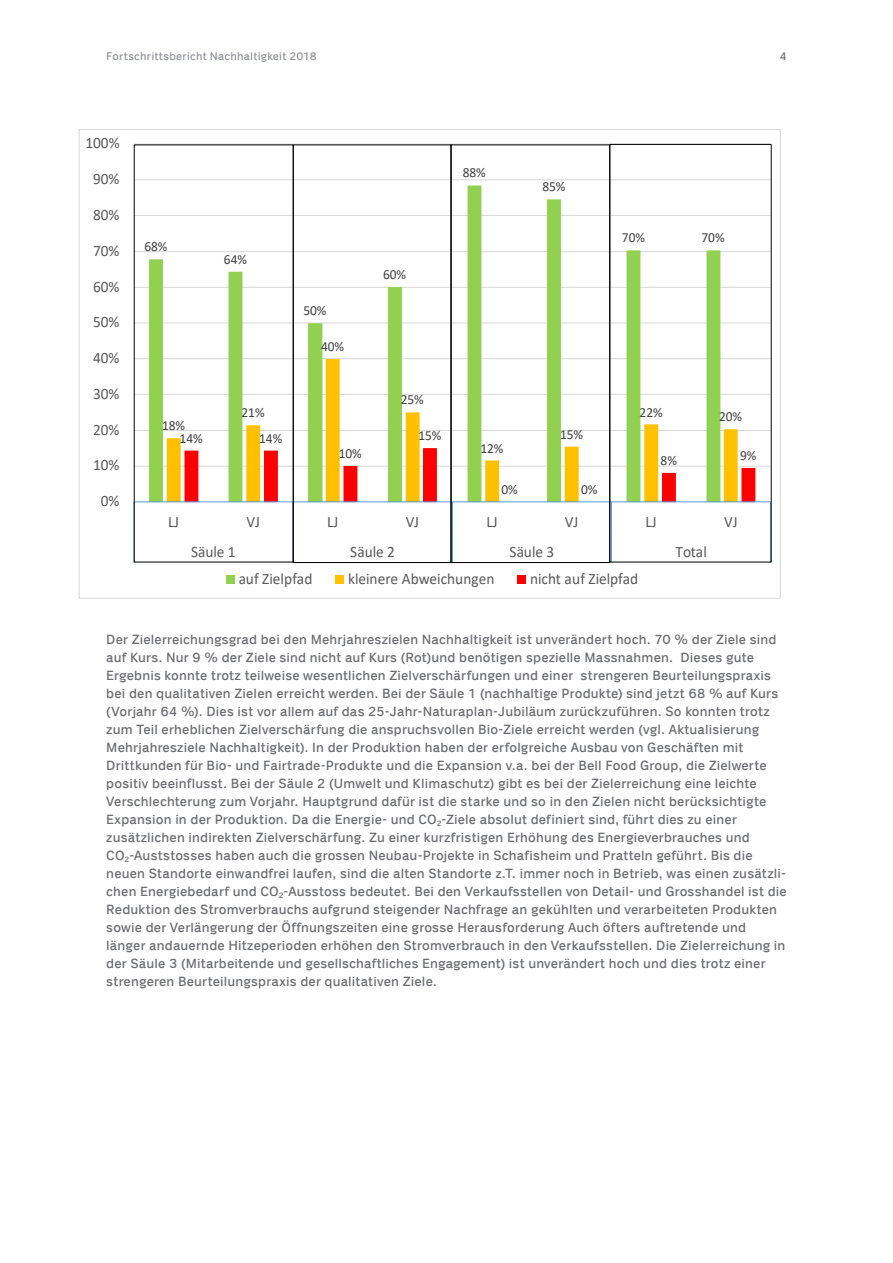
<style>
.page{position:relative;width:893px;height:1263px;background:#fff}
.page>*{position:absolute;margin:0;border:0;box-sizing:border-box;transform-origin:0 0}
.t1{font:15.9px "Calibri";letter-spacing:-.005em;color:#595959}
.t2{font:13.8px "Calibri";letter-spacing:-.005em;color:#404040}
.t3{font:13.5px/18px "Coop";letter-spacing:.01em;color:#6d6e71}
.t4{font:11.25px "Coop";letter-spacing:.02em;color:#939598}
.t5{font:11.25px "Coop";color:#6d6e71}
</style>
<div class="page">
<hr style="left:134px;top:466px;width:636px;height:1px;background:#d9d9d9">
<hr style="left:134px;top:430px;width:636px;height:1px;background:#d9d9d9">
<hr style="left:134px;top:394px;width:636px;height:1px;background:#d9d9d9">
<hr style="left:134px;top:358px;width:636px;height:1px;background:#d9d9d9">
<hr style="left:134px;top:323px;width:636px;height:1px;background:#d9d9d9">
<hr style="left:134px;top:287px;width:636px;height:1px;background:#d9d9d9">
<hr style="left:134px;top:251px;width:636px;height:1px;background:#d9d9d9">
<hr style="left:134px;top:215px;width:636px;height:1px;background:#d9d9d9">
<hr style="left:134px;top:180px;width:636px;height:1px;background:#d9d9d9">
<svg style="left:149px;top:185px;width:571px;height:317px"></svg>
<svg style="left:167px;top:359px;width:571px;height:143px"></svg>
<svg style="left:184px;top:448px;width:571px;height:54px"></svg>
<hr style="left:134px;top:502px;width:636px;height:1px;background:#5b9bd5">
<hr style="left:452px;top:502px;width:1px;height:30px;background:#5b9bd5">
<hr style="left:611px;top:502px;width:1px;height:30px;background:#5b9bd5">
<hr style="left:452px;top:532px;width:1px;height:30px;background:#5b9bd5">
<hr style="left:611px;top:532px;width:1px;height:30px;background:#5b9bd5">
<div style="left:227px;top:575px;width:8px;height:9px;background:#92d050"></div>
<div style="left:336px;top:575px;width:8px;height:9px;background:#ffc000"></div>
<div style="left:518px;top:575px;width:8px;height:9px;background:#f00"></div>
<div style="left:134px;top:144px;width:160px;height:418px;border:1px solid #000"></div>
<div style="left:450px;top:144px;width:160px;height:419px;border:1px solid #000"></div>
<div style="left:609px;top:144px;width:163px;height:418px;border:1px solid #000"></div>
<p class="t4" style="left:106px;top:50px;width:212px">Fortschrittsbericht Nachhaltigkeit 2018</p>
<p class="t5" style="left:780px;top:50px;width:8px">4</p>
<p class="t1" style="left:85px;top:132px;width:36px">100%</p>
<p class="t1" style="left:93px;top:168px;width:28px">90%</p>
<p class="t1" style="left:93px;top:204px;width:28px">80%</p>
<p class="t1" style="left:93px;top:239px;width:28px">70%</p>
<p class="t1" style="left:93px;top:275px;width:28px">60%</p>
<p class="t1" style="left:93px;top:311px;width:28px">50%</p>
<p class="t1" style="left:93px;top:347px;width:28px">40%</p>
<p class="t1" style="left:93px;top:383px;width:28px">30%</p>
<p class="t1" style="left:93px;top:418px;width:28px">20%</p>
<p class="t1" style="left:93px;top:454px;width:28px">10%</p>
<p class="t1" style="left:101px;top:490px;width:20px">0%</p>
<p class="t2" style="left:144px;top:237px;width:24px">68%</p>
<p class="t2" style="left:224px;top:250px;width:24px">64%</p>
<p class="t2" style="left:304px;top:301px;width:24px">50%</p>
<p class="t2" style="left:321px;top:337px;width:24px">40%</p>
<p class="t2" style="left:162px;top:416px;width:24px">18%</p>
<p class="t2" style="left:242px;top:403px;width:24px">21%</p>
<p class="t2" style="left:180px;top:429px;width:24px">14%</p>
<p class="t2" style="left:259px;top:429px;width:24px">14%</p>
<p class="t2" style="left:339px;top:444px;width:24px">10%</p>
<p class="t2" style="left:383px;top:265px;width:24px">60%</p>
<p class="t2" style="left:463px;top:163px;width:24px">88%</p>
<p class="t2" style="left:542px;top:177px;width:24px">85%</p>
<p class="t2" style="left:401px;top:390px;width:24px">25%</p>
<p class="t2" style="left:418px;top:426px;width:24px">15%</p>
<p class="t2" style="left:480px;top:438px;width:24px">12%</p>
<p class="t2" style="left:560px;top:425px;width:24px">15%</p>
<p class="t2" style="left:501px;top:480px;width:18px">0%</p>
<p class="t2" style="left:581px;top:480px;width:18px">0%</p>
<p class="t2" style="left:622px;top:228px;width:24px">70%</p>
<p class="t2" style="left:702px;top:228px;width:24px">70%</p>
<p class="t2" style="left:640px;top:402px;width:24px">22%</p>
<p class="t2" style="left:661px;top:451px;width:18px">8%</p>
<p class="t2" style="left:719px;top:407px;width:24px">20%</p>
<p class="t2" style="left:740px;top:446px;width:18px">9%</p>
<p class="t1" style="left:168px;top:510px;width:13px">LJ</p>
<p class="t1" style="left:246px;top:510px;width:15px">VJ</p>
<p class="t1" style="left:327px;top:510px;width:13px">LJ</p>
<p class="t1" style="left:406px;top:510px;width:15px">VJ</p>
<p class="t1" style="left:486px;top:510px;width:13px">LJ</p>
<p class="t1" style="left:565px;top:510px;width:15px">VJ</p>
<p class="t1" style="left:646px;top:510px;width:13px">LJ</p>
<p class="t1" style="left:724px;top:510px;width:15px">VJ</p>
<p class="t1" style="left:191px;top:541px;width:46px">Säule 1</p>
<p class="t1" style="left:350px;top:541px;width:46px">Säule 2</p>
<p class="t1" style="left:509px;top:541px;width:46px">Säule 3</p>
<p class="t1" style="left:675px;top:541px;width:33px">Total</p>
<p class="t1" style="left:239px;top:568px;width:75px">auf Zielpfad</p>
<p class="t1" style="left:348px;top:568px;width:148px">kleinere Abweichungen</p>
<p class="t1" style="left:530px;top:568px;width:110px">nicht auf Zielpfad</p>
<p class="t3" style="left:106px;top:631px;width:682px">Der Zielerreichungsgrad bei den Mehrjahreszielen Nachhaltigkeit ist unverändert hoch. 70 % der Ziele sind auf Kurs. Nur 9 % der Ziele sind nicht auf Kurs (Rot)und benötigen spezielle Massnahmen. Dieses gute Ergebnis konnte trotz teilweise wesentlichen Zielverschärfungen und einer strengeren Beurteilungspraxis bei den qualitativen Zielen erreicht werden. Bei der Säule 1 (nachhaltige Produkte) sind jetzt 68 % auf Kurs (Vorjahr 64 %). Dies ist vor allem auf das 25-Jahr-Naturaplan-Jubiläum zurückzuführen. So konnten trotz zum Teil erheblichen Zielverschärfung die anspruchsvollen Bio-Ziele erreicht werden (vgl. Aktualisierung Mehrjahresziele Nachhaltigkeit). In der Produktion haben der erfolgreiche Ausbau von Geschäften mit Drittkunden für Bio- und Fairtrade-Produkte und die Expansion v.a. bei der Bell Food Group, die Zielwerte positiv beeinflusst. Bei der Säule 2 (Umwelt und Klimaschutz) gibt es bei der Zielerreichung eine leichte Verschlechterung zum Vorjahr. Hauptgrund dafür ist die starke und so in den Zielen nicht berücksichtigte Expansion in der Produktion. Da die Energie- und CO<sub>2</sub>-Ziele absolut definiert sind, führt dies zu einer zusätzlichen indirekten Zielverschärfung. Zu einer kurzfristigen Erhöhung des Energieverbrauches und CO<sub>2</sub>-Auststosses haben auch die grossen Neubau-Projekte in Schafisheim und Pratteln geführt. Bis die neuen Standorte einwandfrei laufen, sind die alten Standorte z.T. immer noch in Betrieb, was einen zusätzli&shy;chen Energiebedarf und CO<sub>2</sub>-Ausstoss bedeutet. Bei den Verkaufsstellen von Detail- und Grosshandel ist die Reduktion des Stromverbrauchs aufgrund steigender Nachfrage an gekühlten und verarbeiteten Produkten sowie der Verlängerung der Öffnungszeiten eine grosse Herausforderung Auch öfters auftretende und länger andauernde Hitzeperioden erhöhen den Stromverbrauch in den Verkaufsstellen. Die Zielerreichung in der Säule 3 (Mitarbeitende und gesellschaftliches Engagement) ist unverändert hoch und dies trotz einer strengeren Beurteilungspraxis der qualitativen Ziele.</p>
</div>
